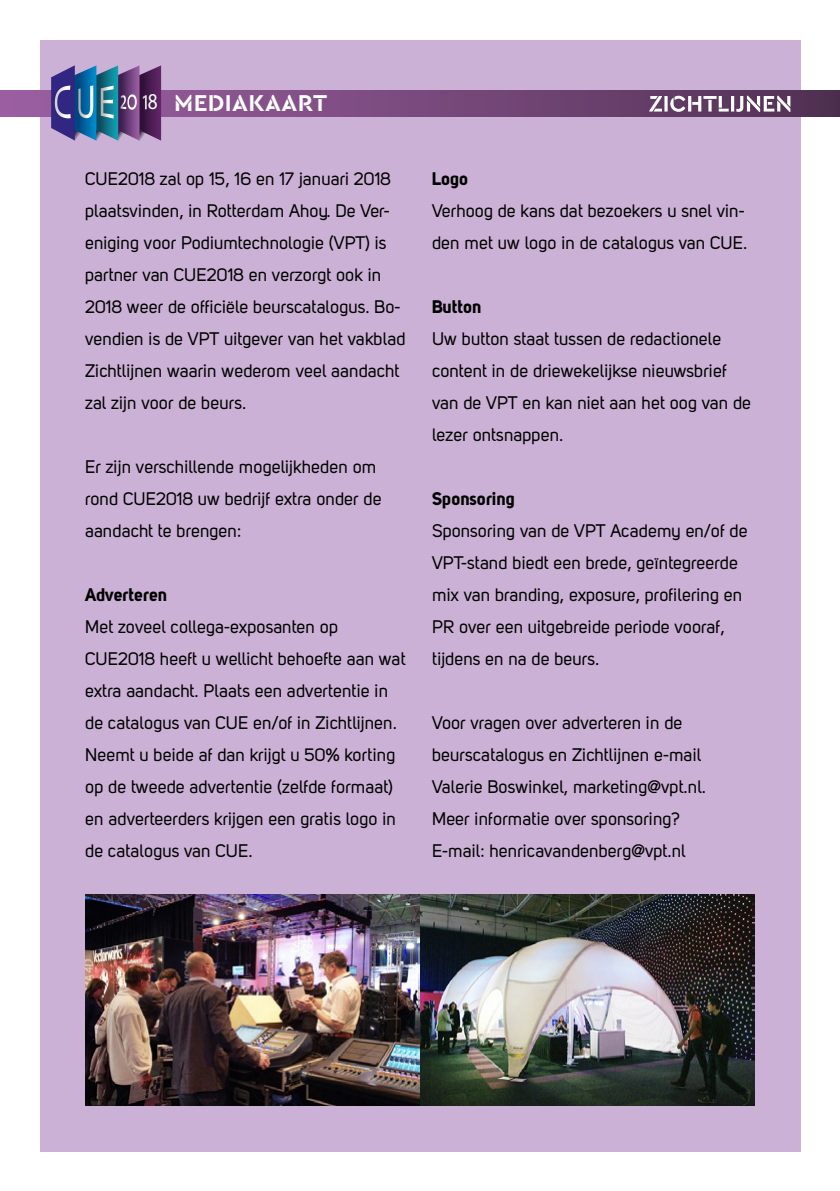
<style>
.page{position:relative;width:840px;height:1191px;background:#fff}
.page>*{position:absolute;margin:0;border:0;box-sizing:border-box;transform-origin:0 0}
.t1{font:700 24px "Cera Stencil PRO";letter-spacing:.02em;color:#fff}
.t2{font:18px/32px "Uni Sans Regular";color:#000}
.t3{font:18px "Uni Sans Bold";color:#000}
.s1{font-family:"Myriad Pro";font-weight:400;font-size:22.8px}
</style>
<div class="page">
<div style="left:40px;top:40px;width:759px;height:1111px;background:#ccb1d6"></div>
<img style="left:85px;top:895px;width:669px;height:211px">
<svg style="left:0;top:91px;width:839px;height:26px;background:#76487b"></svg>
<svg style="left:51px;top:65px;width:110px;height:76px;background:#546091"></svg>
<svg style="left:649px;top:96px;width:141px;height:16px;background:#9f8aa1"></svg>
<h1 class="t1" style="left:148px;top:87px;width:181px"><span class="s1">8</span> MEDIAKAART</h1>
<p class="t2" style="left:85px;top:162px;width:322px">CUE2018 zal op 15, 16 en 17 januari 2018 plaatsvinden, in Rotterdam Ahoy. De Ver&shy;eniging voor Podiumtechnologie (VPT) is partner van CUE2018 en verzorgt ook in 2018 weer de officiële beurscatalogus. Bo&shy;vendien is de VPT uitgever van het vakblad Zichtlijnen waarin wederom veel aandacht zal zijn voor de beurs.</p>
<p class="t2" style="left:85px;top:450px;width:298px">Er zijn verschillende mogelijkheden om rond CUE2018 uw bedrijf extra onder de aandacht te brengen:</p>
<p class="t3" style="left:85px;top:583px;width:84px">Adverteren</p>
<p class="t2" style="left:85px;top:610px;width:322px">Met zoveel collega-exposanten op CUE2018 heeft u wellicht behoefte aan wat extra aandacht. Plaats een advertentie in de catalogus van CUE en/of in Zichtlijnen.<br>Neemt u beide af dan krijgt u 50% korting op de tweede advertentie (zelfde formaat) en adverteerders krijgen een gratis logo in de catalogus van CUE.</p>
<p class="t3" style="left:432px;top:167px;width:38px">Logo</p>
<p class="t2" style="left:432px;top:194px;width:316px">Verhoog de kans dat bezoekers u snel vin-- den met uw logo in de catalogus van CUE.</p>
<p class="t3" style="left:432px;top:295px;width:51px">Button</p>
<p class="t2" style="left:432px;top:322px;width:320px">Uw button staat tussen de redactionele content in de driewekelijkse nieuwsbrief van de VPT en kan niet aan het oog van de lezer ontsnappen.</p>
<p class="t3" style="left:432px;top:487px;width:85px">Sponsoring</p>
<p class="t2" style="left:432px;top:515px;width:317px">Sponsoring van de VPT Academy en/of de VPT-stand biedt een brede, geïntegreerde mix van branding, exposure, profilering en PR over een uitgebreide periode vooraf, tijdens en na de beurs.</p>
<p class="t2" style="left:432px;top:707px;width:275px">Voor vragen over adverteren in de beurscatalogus en Zichtlijnen e-mail Valerie Boswinkel, marketing@vpt.nl.<br>Meer informatie over sponsoring?<br>E-mail: henricavandenberg@vpt.nl</p>
</div>
